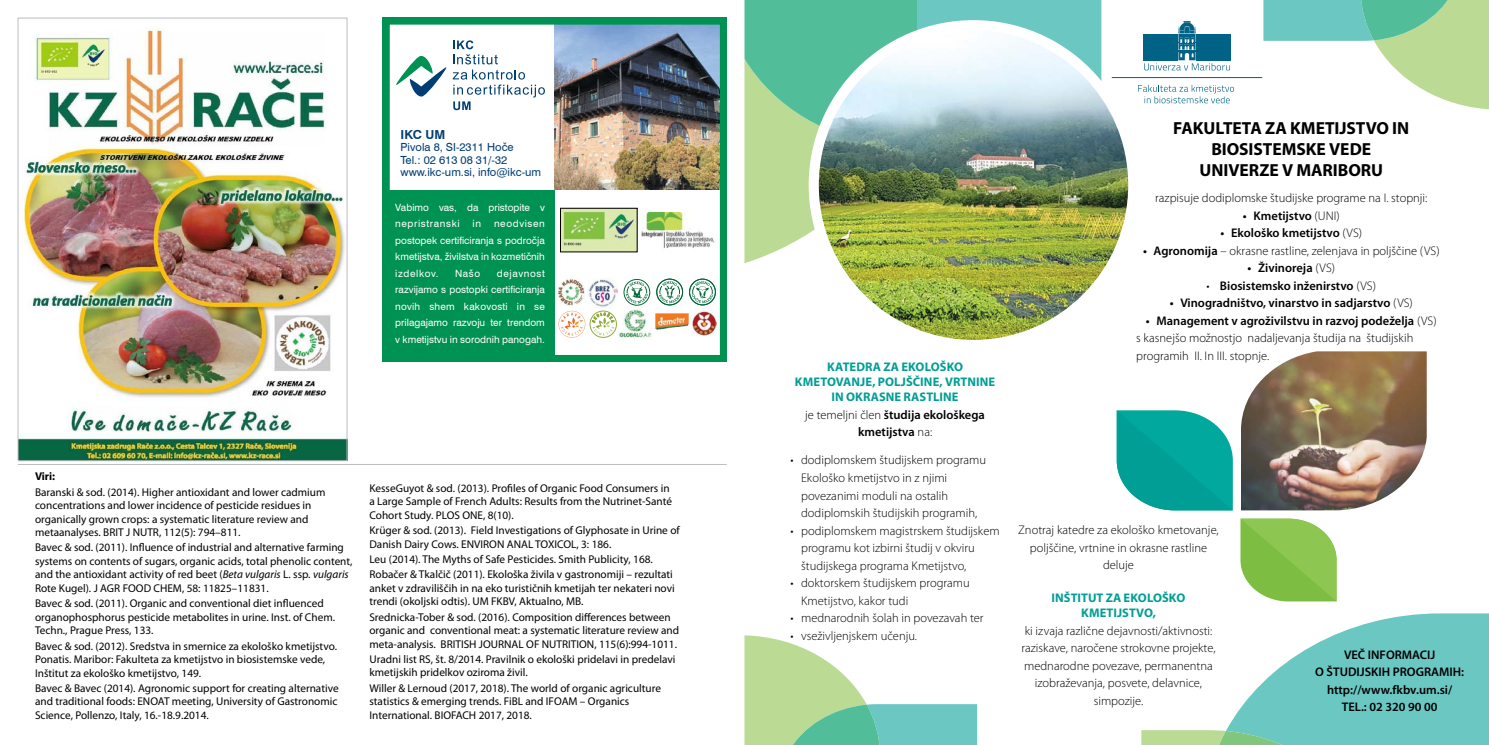
<style>
.page{position:relative;width:1489px;height:745px;background:#fff}
.page>*{position:absolute;margin:0;border:0;box-sizing:border-box;transform-origin:0 0}
.t1{font:700 17.5px "Myriad Pro";color:#000}
.t2{font:300 12.5px/17.5px "Myriad Pro";color:#000}
.t3{font:600 12.5px/17.5px "Myriad Pro";color:#000;text-align:center}
.t4{font:700 12.5px/15px "Myriad Pro";color:#009e94;text-align:center}
.t5{font:700 12.38px "Swiss 721 BT";color:#003d73}
.t6{font:11.25px/13.5px "Myriad Pro";color:#000}
.t7{font:700 11.25px "Myriad Pro";color:#000}
.t8{font:11.12px/12.4px "Swiss 721 BT";color:#003d73}
.t9{font:10px/16.5px "Swiss 721 BT";color:#fff;text-align:justify}
.s1{font-style:italic}
.s2{font-weight:300}
.s3{font-weight:600}
</style>
<div class="page">
<img style="left:20px;top:29px;width:325px;height:429px">
<div style="left:18px;top:18px;width:329px;height:442px;border:1px solid #bcbec0"></div>
<svg style="left:744px;top:0;width:357px;height:263px;background:#81cca4"></svg>
<div style="left:808px;top:20px;width:330px;height:330px;background:#fff;border-radius:50%"></div>
<img style="left:818px;top:30px;width:310px;height:309px;border-radius:155px">
<svg style="left:1141px;top:613px;width:347px;height:131px"></svg>
<div style="left:1195px;top:34px;width:35px;height:26px;background:#006385"></div>
<svg style="left:1143px;top:21px;width:86px;height:49px"></svg>
<svg style="left:1138px;top:85px;width:95px;height:18px"></svg>
<hr style="left:1111px;top:77px;width:151px;height:1px;background:#006385">
<img style="left:1241px;top:351px;width:185px;height:159px">
<svg style="left:1116px;top:410px;width:116px;height:100px;background:#1cada4"></svg>
<svg style="left:1240px;top:518px;width:96px;height:83px;background:#92c85d"></svg>
<svg style="left:1263px;top:0;width:225px;height:109px"></svg>
<svg style="left:744px;top:635px;width:233px;height:109px"></svg>
<img style="left:383px;top:18px;width:343px;height:343px">
<hr style="left:18px;top:464px;width:708px;height:1px;background:#bcbec0">
<p class="t5" style="left:400px;top:127px;width:46px">IKC UM</p>
<p class="t8" style="left:400px;top:141px;width:142px">Pivola 8, SI-2311 Hoče<br>Tel.: 02 613 08 31/-32 www.ikc-um.si, info@ikc-um</p>
<p class="t9" style="left:395px;top:199px;width:151px">Vabimo vas, da pristopite v nepristranski</p>
<p class="t9" style="left:395px;top:215px;width:151px;text-indent:99px">neodvisen postopek certificiranja s področja kmetijstva, živilstva in kozmetičnih izdelkov.</p>
<p class="t9" style="left:472px;top:215px;width:10px">in</p>
<p class="t9" style="left:455px;top:265px;width:27px">Našo</p>
<p class="t9" style="left:395px;top:265px;width:151px;text-indent:102px">dejavnost razvijamo s postopki certificiranja novih shem kakovosti in se prilagajamo razvoju ter trendom v kmetijstvu in sorodnih panogah.</p>
<p class="t7" style="left:35px;top:469px;width:22px">VIRI:</p>
<p class="t6" style="left:35px;top:484px;width:292px">Baranski &amp; sod. (2014). Higher antioxidant and lower cadmium concentrations and lower incidence of pesticide residues in organically grown crops: a systematic literature review and metaanalyses. BRIT J NUTR, 112(5): 794–811.</p>
<p class="t6" style="left:35px;top:540px;width:319px">Bavec &amp; sod. (2011). Influence of industrial and alternative farming systems on contents of sugars, organic acids, total phenolic content, and the antioxidant activity of red beet (<span class="s1">Beta vulgaris</span> L. ssp. <span class="s1">vulgaris </span>Rote Kugel). J AGR FOOD CHEM, 58: 11825–11831.</p>
<p class="t6" style="left:35px;top:596px;width:301px">Bavec &amp; sod. (2011). Organic and conventional diet influenced organophosphorus pesticide metabolites in urine. Inst. of Chem.<br>Techn., Prague Press, 133.</p>
<p class="t6" style="left:35px;top:638px;width:303px">Bavec &amp; sod. (2012). Sredstva in smernice za ekološko kmetijstvo.<br>Ponatis. Maribor: Fakulteta za kmetijstvo in biosistemske vede,<br>Inštitut za ekološko kmetijstvo, 149.</p>
<p class="t6" style="left:35px;top:680px;width:305px;text-align:justify">Bavec &amp; Bavec (2014). Agronomic support for creating alternative and traditional foods: ENOAT meeting, University of Gastronomic Science, Pollenzo, Italy, 16.-18.9.2014.</p>
<p class="t6" style="left:369px;top:480px;width:304px">KesseGuyot &amp; sod. (2013). Profiles of Organic Food Consumers in a Large Sample of French Adults: Results from the Nutrinet-Santé<br>Cohort Study. PLOS ONE, 8(10).</p>
<p class="t6" style="left:369px;top:523px;width:312px">Krüger &amp; sod. (2013). Field Investigations of Glyphosate in Urine of<br>Danish Dairy Cows. ENVIRON ANAL TOXICOL, 3: 186.</p>
<p class="t6" style="left:369px;top:551px;width:305px;line-height:15.2px">Leu (2014). The Myths of Safe Pesticides. Smith Publicity, 168.<br>Robačer &amp; Tkalčič (2011). Ekološka živila v gastronomiji – rezultati</p>
<p class="t6" style="left:369px;top:580px;width:307px">anket v zdraviliščih in na eko turističnih kmetijah ter nekateri novi trendi (okoljski odtis). UM FKBV, Aktualno, MB.</p>
<p class="t6" style="left:369px;top:609px;width:311px">Srednicka-Tober &amp; sod. (2016). Composition differences between organic and conventional meat: a systematic literature review and meta-analysis. BRITISH JOURNAL OF NUTRITION, 115(6):994-1011.</p>
<p class="t6" style="left:369px;top:651px;width:307px">Uradni list RS, št. 8/2014. Pravilnik o ekološki pridelavi in predelavi kmetijskih pridelkov oziroma živil.</p>
<p class="t6" style="left:369px;top:680px;width:293px">Willer &amp; Lernoud (2017, 2018). The world of organic agriculture statistics &amp; emerging trends. FiBL and IFOAM – Organics<br>International. BIOFACH 2017, 2018.</p>
<p class="t4" style="left:827px;top:359px;width:17px">KATEDRA</p>
<p class="t4" style="left:883px;top:359px;width:27px">ZA EKOLOŠKO</p>
<p class="t4" style="left:795px;top:374px;width:9px">KMETOVANJE</p>
<p class="t4" style="left:872px;top:374px;width:14px">, POLJŠ</p>
<p class="t4" style="left:912px;top:374px;width:41px">ČINE, VRTNINE</p>
<p class="t4" style="left:831px;top:389px;width:24px">IN OKRASNE</p>
<p class="t4" style="left:903px;top:389px;width:8px">RASTLINE</p>
<p class="t3" style="left:805px;top:405px;width:181px"><span class="s2">je temeljni člen</span> študija ekološkega</p>
<p class="t3" style="left:858px;top:423px;width:76px">kmetijstva <span class="s2">na:</span></p>
<p class="t2" style="left:801px;top:451px;width:186px;text-indent:-11px">• dodiplomskem študijskem programu Ekološko kmetijstvo in z njimi povezanimi moduli na ostalih dodiplomskih študijskih programih,</p>
<p class="t2" style="left:801px;top:521px;width:200px;text-indent:-11px">• podiplomskem magistrskem študijskem programu kot izbirni študij v okviru študijskega programa Kmetijstvo,</p>
<p class="t2" style="left:801px;top:574px;width:170px;text-indent:-11px">• doktorskem študijskem programu<br>Kmetijstvo, kakor tudi</p>
<p class="t2" style="left:790px;top:609px;width:195px">• mednarodnih šolah in povezavah ter</p>
<p class="t2" style="left:790px;top:626px;width:128px">• vseživljenjskem učenju.</p>
<h1 class="t1" style="left:1173px;top:116px;width:20px">FAKULTETA</h1>
<h1 class="t1" style="left:1264px;top:116px;width:36px">ZA KMETIJSTVO</h1>
<h1 class="t1" style="left:1392px;top:116px;width:9px">IN</h1>
<h1 class="t1" style="left:1211px;top:137px;width:11px">BIOSISTEMSKE</h1>
<h1 class="t1" style="left:1328px;top:137px;width:12px">VEDE</h1>
<h1 class="t1" style="left:1199px;top:158px;width:23px">UNIVERZE</h1>
<h1 class="t1" style="left:1281px;top:158px;width:41px">V MARIBORU</h1>
<p class="t2" style="left:1155px;top:189px;width:274px">razpisuje dodiplomske študijske programe na I. stopnji:</p>
<p class="t3" style="left:1242px;top:206px;width:98px">• Kmetijstvo <span class="s2">(UNI)</span></p>
<p class="t3" style="left:1220px;top:224px;width:143px">• Ekološko kmetijstvo <span class="s2">(VS)</span></p>
<p class="t2" style="left:1142px;top:242px;width:298px"><span class="s3">• Agronomija</span> – okrasne rastline, zelenjava in poljščine (VS)</p>
<p class="t3" style="left:1247px;top:259px;width:89px">• Živinoreja <span class="s2">(VS)</span></p>
<p class="t3" style="left:1206px;top:276px;width:171px"><span class="s2">•</span> Biosistemsko inženirstvo <span class="s2">(VS)</span></p>
<p class="t3" style="left:1169px;top:294px;width:245px">• Vinogradništvo, vinarstvo in sadjarstvo <span class="s2">(VS)</span></p>
<p class="t2" style="left:1136px;top:312px;width:302px;text-indent:10px"><span class="s3">• Management v agroživilstvu in razvoj podeželja</span> (VS) s kasnejšo možnostjo nadaljevanja študija na študijskih programih II. In III. stopnje.</p>
<p class="t2" style="left:1018px;top:521px;width:202px;text-align:center">Znotraj katedre za ekološko kmetovanje, poljščine, vrtnine in okrasne rastline deluje</p>
<p class="t4" style="left:1051px;top:589px;width:135px">INŠTITUT ZA EKOLOŠKO<br>KMETIJSTVO,</p>
<p class="t2" style="left:1021px;top:621px;width:195px;text-align:center">ki izvaja različne dejavnosti/aktivnosti: raziskave, naročene strokovne projekte, mednarodne povezave, permanentna izobraževanja, posvete, delavnice, simpozije.</p>
<p class="t3" style="left:1315px;top:645px;width:150px">VEČ INFORMACIJ<br>O ŠTUDIJSKIH PROGRAMIH: http://www.fkbv.um.si/<br>TEL.: 02 320 90 00</p>
</div>
